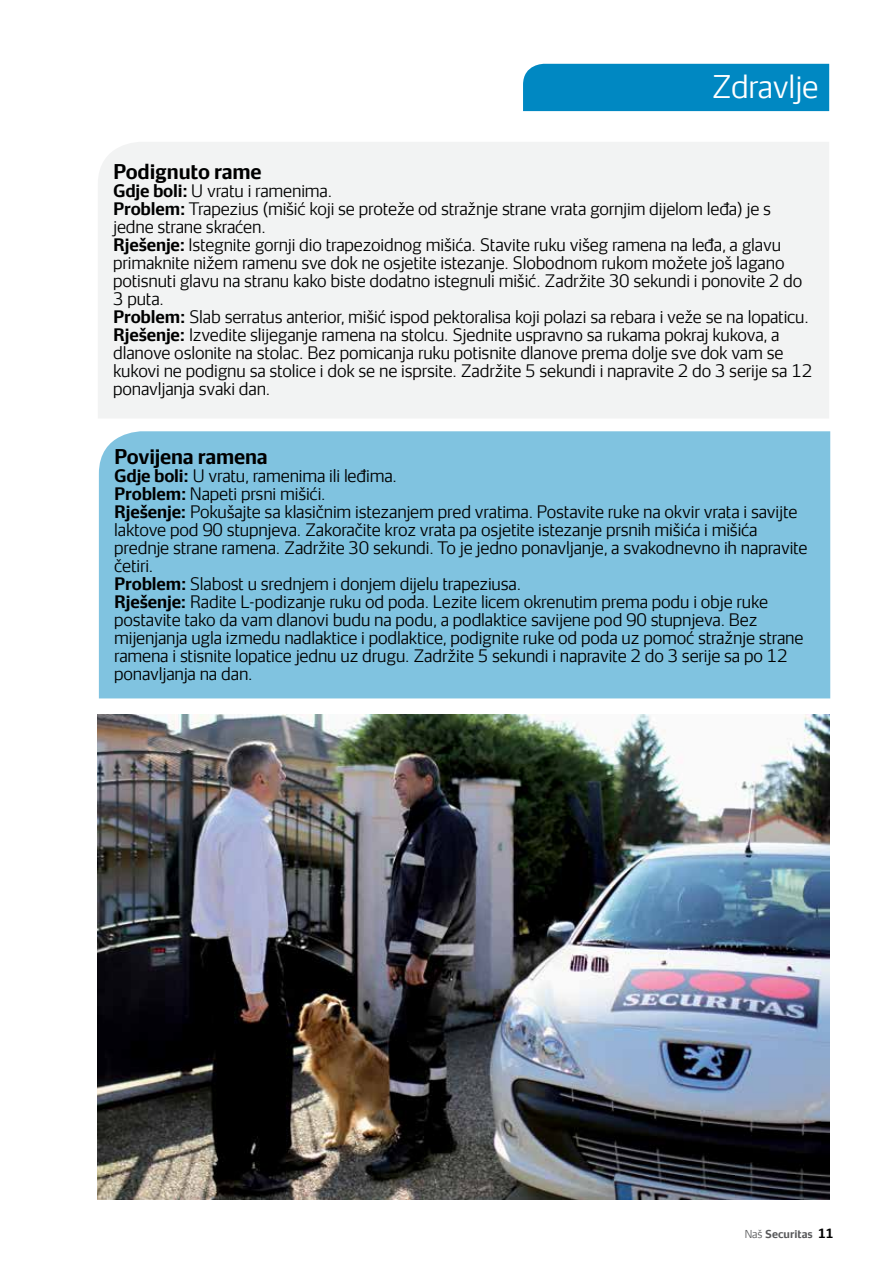
<style>
.page{position:relative;width:893px;height:1263px;background:#fff}
.page>*{position:absolute;margin:0;border:0;box-sizing:border-box;transform-origin:0 0}
.t1{font:300 30px "Securitas Sans TT";letter-spacing:-.01em;color:#fff}
.t2{font:700 19.5px "Securitas Sans TT";letter-spacing:-.01em;color:#000}
.t3{font:300 16.5px/18px "Securitas Sans TT";letter-spacing:-.01em;color:#000}
.t4{font:700 10.5px "Securitas Sans TT";color:#58595b}
.s1{font-weight:700}
.s2{font-weight:300}
.s3{font-size:12px;color:#000}
</style>
<div class="page">
<div style="left:523px;top:64px;width:306px;height:47px;background:#0088c2"></div>
<div style="left:98px;top:142px;width:731px;height:276px;background:#f2f3f3"></div>
<div style="left:99px;top:431px;width:731px;height:267px;background:#80c3e0"></div>
<img style="left:98px;top:714px;width:731px;height:486px">
<h1 class="t1" style="left:712px;top:61px;width:108px">Zdravlje</h1>
<p class="t2" style="left:113px;top:154px;width:150px">Podignuto rame</p>
<p class="t3" style="left:113px;top:180px;width:700px"><span class="s1">Gdje boli:</span> U vratu i ramenima.<br><span class="s1">Problem:</span> Trapezius (mišić koji se proteže od stražnje strane vrata gornjim dijelom leđa) je s jedne strane skraćen.<br><span class="s1">Rješenje:</span> Istegnite gornji dio trapezoidnog mišića. Stavite ruku višeg ramena na leđa, a glavu primaknite nižem ramenu sve dok ne osjetite istezanje. Slobodnom rukom možete još lagano potisnuti glavu na stranu kako biste dodatno istegnuli mišić. Zadržite 30 sekundi i ponovite 2 do 3 puta.<br><span class="s1">Problem:</span> Slab serratus anterior, mišić ispod pektoralisa koji polazi sa rebara i veže se na lopaticu.<br><span class="s1">Rješenje:</span> Izvedite slijeganje ramena na stolcu. Sjednite uspravno sa rukama pokraj kukova, a dlanove oslonite na stolac. Bez pomicanja ruku potisnite dlanove prema dolje sve dok vam se kukovi ne podignu sa stolice i dok se ne isprsite. Zadržite 5 sekundi i napravite 2 do 3 serije sa 12 ponavljanja svaki dan.</p>
<p class="t2" style="left:114px;top:440px;width:155px">Povijena ramena</p>
<p class="t3" style="left:114px;top:465px;width:695px"><span class="s1">Gdje boli:</span> U vratu, ramenima ili leđima.<br><span class="s1">Problem:</span> Napeti prsni mišići.<br><span class="s1">Rješenje:</span> Pokušajte sa klasičnim istezanjem pred vratima. Postavite ruke na okvir vrata i savijte laktove pod 90 stupnjeva. Zakoračite kroz vrata pa osjetite istezanje prsnih mišića i mišića prednje strane ramena. Zadržite 30 sekundi. To je jedno ponavljanje, a svakodnevno ih napravite četiri.<br><span class="s1">Problem:</span> Slabost u srednjem i donjem dijelu trapeziusa.<br><span class="s1">Rješenje:</span> Radite L-podizanje ruku od poda. Lezite licem okrenutim prema podu i obje ruke postavite tako da vam dlanovi budu na podu, a podlaktice savijene pod 90 stupnjeva. Bez mijenjanja ugla izmedu nadlaktice i podlaktice, podignite ruke od poda uz pomoć stražnje strane ramena i stisnite lopatice jednu uz drugu. Zadržite 5 sekundi i napravite 2 do 3 serije sa po 12 ponavljanja na dan.</p>
<p class="t4" style="left:745px;top:1224px;width:90px"><span class="s2">Naš</span> Securitas <span class="s3">11</span></p>
</div>
